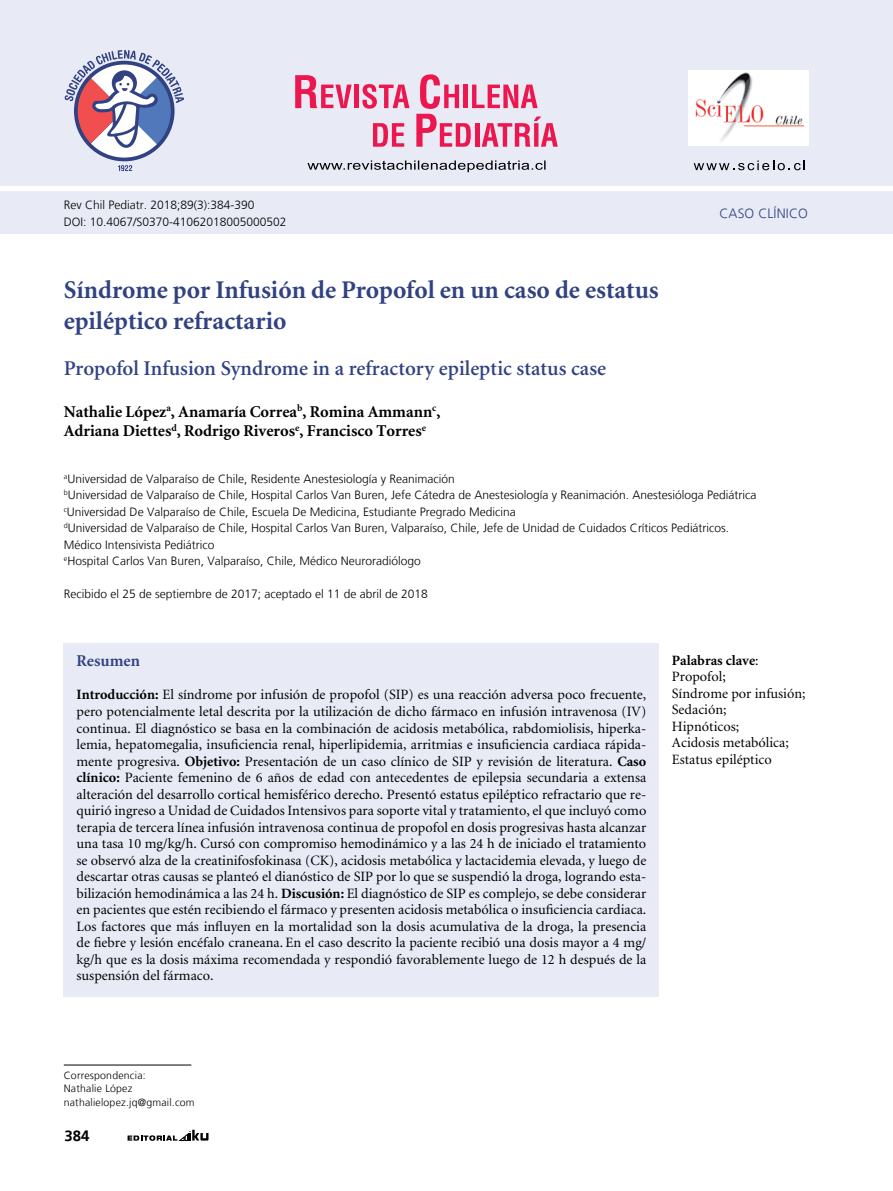
<style>
.page{position:relative;width:893px;height:1191px;background:#fff}
.page>*{position:absolute;margin:0;border:0;box-sizing:border-box;transform-origin:0 0}
.t1{font:700 25.5px/30.6px "Minion";color:#314282}
.t2{font:600 21px "Minion";color:#314282}
.t3{font:700 16.5px/19.8px "Minion";color:#000}
.t4{font:700 16.5px "Minion";color:#314282}
.t5{font:700 15px "Frutiger LT";color:#000}
.t6{font:14.25px/16.5px "Minion";color:#000}
.t7{font:300 13.5px "Frutiger LT";letter-spacing:.01em;color:#314282}
.t8{font:300 12px/16.5px "Frutiger LT";color:#000}
.t9{font:300 10.5px/13.5px "Frutiger LT";letter-spacing:.02em;color:#000}
.s1{font-weight:700}
</style>
<div class="page">
<svg style="left:128px;top:1129px;width:81px;height:11px"></svg>
<div style="left:0;top:192px;width:893px;height:42px;background:#e8eaf6"></div>
<div style="left:0;top:0;width:893px;height:186px;background:#e8eaf6"></div>
<svg style="left:694px;top:160px;width:111px;height:10px"></svg>
<svg style="left:373px;top:123px;width:31px;height:24px"></svg>
<svg style="left:295px;top:75px;width:57px;height:33px"></svg>
<div style="left:354px;top:85px;width:5px;height:23px;background:#ed174f"></div>
<svg style="left:362px;top:84px;width:47px;height:25px"></svg>
<svg style="left:416px;top:74px;width:142px;height:73px"></svg>
<svg style="left:118px;top:165px;width:14px;height:6px"></svg>
<svg style="left:65px;top:50px;width:119px;height:108px"></svg>
<svg style="left:307px;top:160px;width:239px;height:12px"></svg>
<img style="left:689px;top:70px;width:119px;height:76px">
<hr style="left:64px;top:1064px;width:127px;height:1px;background:#000">
<div style="left:64px;top:643px;width:595px;height:353px;background:#e8eaf6"></div>
<p class="t8" style="left:64px;top:197px;width:224px">Rev Chil Pediatr. 2018;89(3):384-390<br>DOI: 10.4067/S0370-41062018005000502</p>
<p class="t7" style="left:719px;top:205px;width:66px">Caso Clínico</p>
<h1 class="t1" style="left:64px;top:276px;width:596px">Síndrome por Infusión de Propofol en un caso de estatus epiléptico refractario</h1>
<h2 class="t2" style="left:64px;top:358px;width:544px">Propofol Infusion Syndrome in a refractory epileptic status case</h2>
<p class="t3" style="left:64px;top:402px;width:378px">Nathalie López<sup>a</sup>, Anamaría Correa<sup>b</sup>, Romina Ammann<sup>c</sup>,<br>Adriana Diettes<sup>d</sup>, Rodrigo Riveros<sup>e</sup>, Francisco Torres<sup>e</sup></p>
<p class="t8" style="left:64px;top:470px;width:694px"><sup>a</sup>Universidad de Valparaíso de Chile, Residente Anestesiología y Reanimación<br><sup>b</sup>Universidad de Valparaíso de Chile, Hospital Carlos Van Buren, Jefe Cátedra de Anestesiología y Reanimación. Anestesióloga Pediátrica <sup>c</sup>Universidad De Valparaíso de Chile, Escuela De Medicina, Estudiante Pregrado Medicina<br><sup>d</sup>Universidad de Valparaíso de Chile, Hospital Carlos Van Buren, Valparaíso, Chile, Jefe de Unidad de Cuidados Críticos Pediátricos.<br>Médico Intensivista Pediátrico<br><sup>e</sup>Hospital Carlos Van Buren, Valparaíso, Chile, Médico Neuroradiólogo</p>
<p class="t8" style="left:64px;top:586px;width:366px">Recibido el 25 de septiembre de 2017; aceptado el 11 de abril de 2018</p>
<p class="t4" style="left:77px;top:653px;width:65px">Resumen</p>
<p class="t6" style="left:77px;top:687px;width:571px;text-align:justify"><span class="s1">Introducción:</span> El síndrome por infusión de propofol (SIP) es una reacción adversa poco frecuente, pero potencialmente letal descrita por la utilización de dicho fármaco en infusión intravenosa (IV) continua. El diagnóstico se basa en la combinación de acidosis metabólica, rabdomiolisis, hiperka&shy;lemia, hepatomegalia, insuficiencia renal, hiperlipidemia, arritmias e insuficiencia cardiaca rápida&shy;mente progresiva. <span class="s1">Objetivo:</span> Presentación de un caso clínico de SIP y revisión de literatura. <span class="s1">Caso clínico:</span> Paciente femenino de 6 años de edad con antecedentes de epilepsia secundaria a extensa alteración del desarrollo cortical hemisférico derecho. Presentó estatus epiléptico refractario que re&shy;quirió ingreso a Unidad de Cuidados Intensivos para soporte vital y tratamiento, el que incluyó como terapia de tercera línea infusión intravenosa continua de propofol en dosis progresivas hasta alcanzar una tasa 10 mg/kg/h. Cursó con compromiso hemodinámico y a las 24 h de iniciado el tratamiento se observó alza de la creatinifosfokinasa (CK), acidosis metabólica y lactacidemia elevada, y luego de descartar otras causas se planteó el dianóstico de SIP por lo que se suspendió la droga, logrando esta&shy;bilización hemodinámica a las 24 h. <span class="s1">Discusión:</span> El diagnóstico de SIP es complejo, se debe considerar en pacientes que estén recibiendo el fármaco y presenten acidosis metabólica o insuficiencia cardiaca.<br>Los factores que más influyen en la mortalidad son la dosis acumulativa de la droga, la presencia de fiebre y lesión encéfalo craneana. En el caso descrito la paciente recibió una dosis mayor a 4 mg/ kg/h que es la dosis máxima recomendada y respondió favorablemente luego de 12 h después de la suspensión del fármaco.</p>
<p class="t6" style="left:672px;top:652px;width:135px"><span class="s1">Palabras clave</span>:<br>Propofol;<br>Síndrome por infusión;<br>Sedación;<br>Hipnóticos;<br>Acidosis metabólica;<br>Estatus epiléptico</p>
<p class="t9" style="left:64px;top:1068px;width:132px">Correspondencia:<br>Nathalie López nathalielopez.jq@gmail.com</p>
<p class="t5" style="left:65px;top:1126px;width:27px">384</p>
</div>
